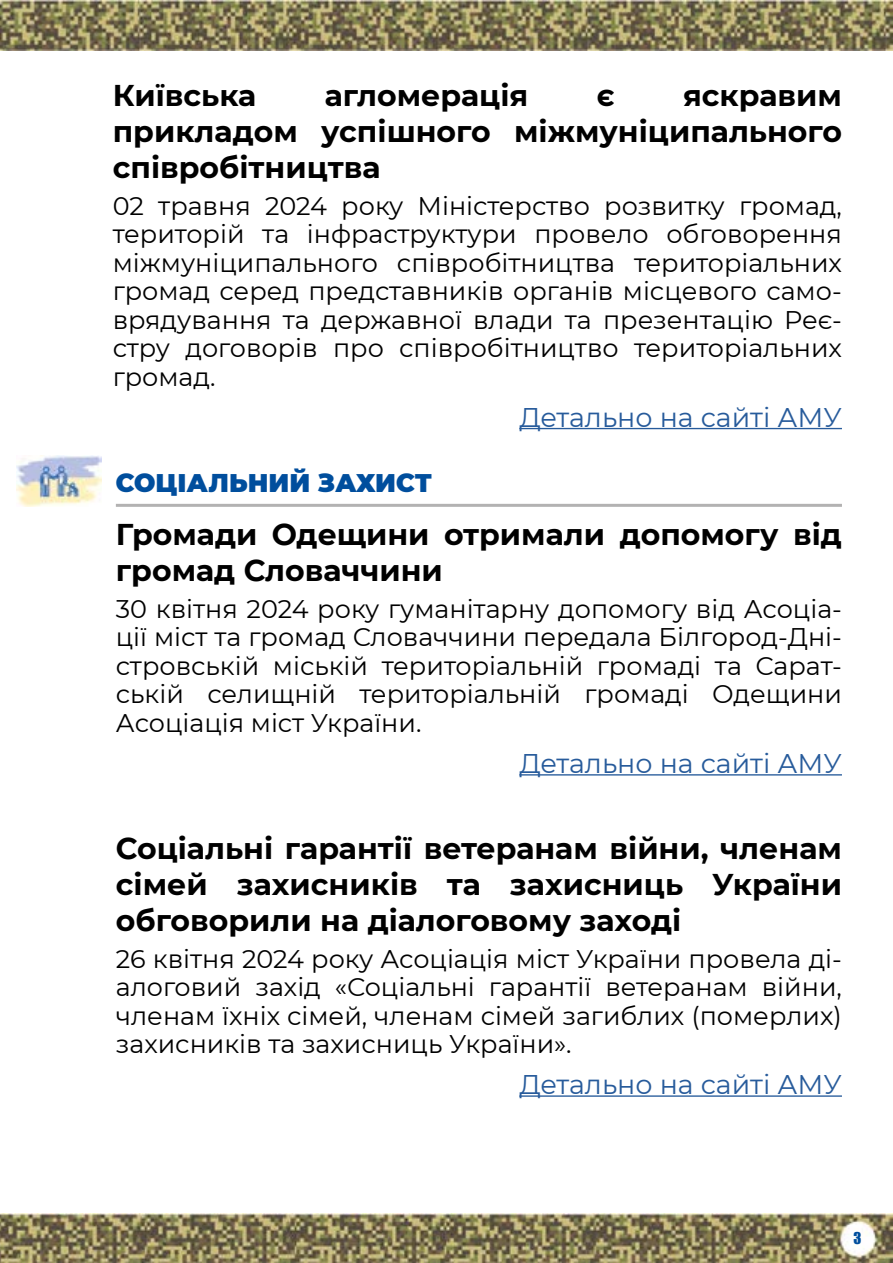
<style>
.page{position:relative;width:893px;height:1263px;background:#fff}
.page>*{position:absolute;margin:0;border:0;box-sizing:border-box;transform-origin:0 0}
.t1{font:700 30px/36px "Montserrat";color:#000;text-align:justify}
.t2{font:27px "Montserrat";color:#275b9b}
.t3{font:25.5px/28.5px "Montserrat";color:#000;text-align:justify}
.t4{font:900 25.5px "Montserrat";color:#004e9d}
.t5{font:15px "Impact";color:#004e9d}
</style>
<div class="page">
<img style="left:0;top:0;width:893px;height:50px">
<img style="left:0;top:1213px;width:893px;height:50px">
<hr style="left:519px;top:428px;width:323px;height:1px;background:#275b9b">
<img style="left:17px;top:455px;width:84px;height:51px">
<hr style="left:116px;top:504px;width:726px;height:3px;background:#b3b2b2">
<hr style="left:519px;top:774px;width:323px;height:1px;background:#275b9b">
<hr style="left:519px;top:1095px;width:323px;height:2px;background:#275b9b">
<p class="t1" style="left:113px;top:75px;width:145px">Київська</p>
<p class="t1" style="left:325px;top:75px;width:205px">агломерація</p>
<p class="t1" style="left:597px;top:75px;width:19px">є</p>
<p class="t1" style="left:113px;top:75px;width:731px;text-indent:570px">яскравим прикладом успішного міжмуніципального співробітництва</p>
<p class="t3" style="left:113px;top:190px;width:731px">02 травня 2024 року Міністерство розвитку громад, територій та інфраструктури провело обговорення міжмуніципального співробітництва територіальних громад серед представників органів місцевого само&shy;врядування та державної влади та презентацію Реє&shy;стру договорів про співробітництво територіальних громад.</p>
<p class="t2" style="left:519px;top:398px;width:324px">Детально на сайті АМУ</p>
<p class="t4" style="left:116px;top:464px;width:318px">СОЦІАЛЬНИЙ ЗАХИСТ</p>
<p class="t1" style="left:116px;top:515px;width:728px">Громади Одещини отримали допомогу від громад Словаччини</p>
<p class="t3" style="left:116px;top:594px;width:728px">30 квітня 2024 року гуманітарну допомогу від Асоціа&shy;ції міст та громад Словаччини передала Білгород-Дні&shy;стровській міській територіальній громаді та Сарат&shy;ській селищній територіальній громаді Одещини Асоціація міст України.</p>
<p class="t2" style="left:519px;top:745px;width:324px">Детально на сайті АМУ</p>
<p class="t1" style="left:116px;top:828px;width:728px">Соціальні гарантії ветеранам війни, членам сімей захисників та захисниць України обговорили на діалоговому заході</p>
<p class="t3" style="left:116px;top:943px;width:728px">26 квітня 2024 року Асоціація міст України провела ді&shy;алоговий захід «Соціальні гарантії ветеранам війни, членам їхніх сімей, членам сімей загиблих (померлих) захисників та захисниць України».</p>
<p class="t2" style="left:519px;top:1066px;width:324px">Детально на сайті АМУ</p>
<p class="t5" style="left:853px;top:1226px;width:9px">3</p>
</div>
